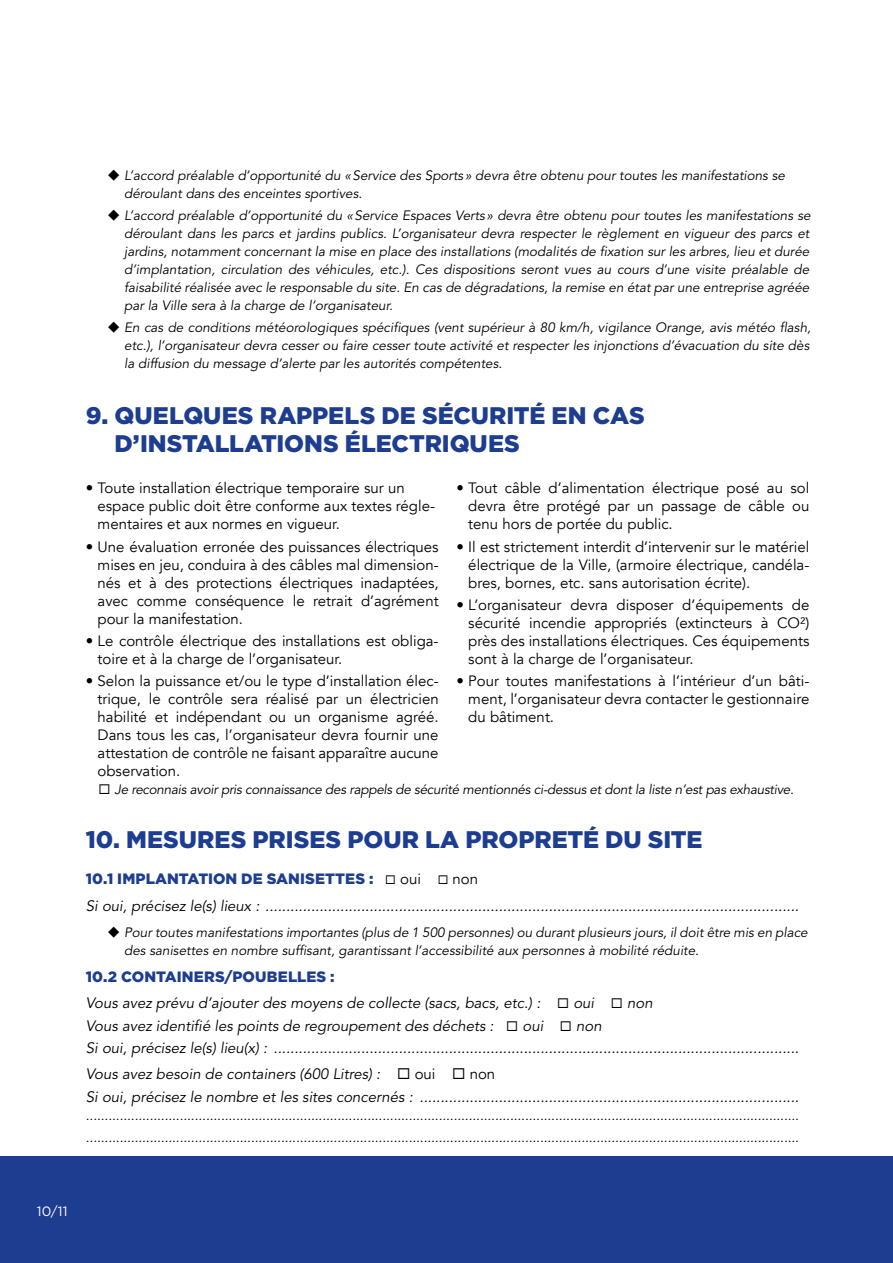
<style>
.page{position:relative;width:893px;height:1263px;background:#fff}
.page>*{position:absolute;margin:0;border:0;box-sizing:border-box;transform-origin:0 0}
.t1{font:900 24px/28.8px "Gotham";color:#1d3d91}
.t2{font:15px/18px "Avenir";color:#000;text-align:justify}
.t3{font:italic 15px/22.2px "Avenir";color:#000}
.t4{font:900 15px "Gotham";letter-spacing:.005em;color:#1d3d91}
.t5{font:italic 13.5px/18px "Avenir";color:#000}
.t6{font:italic 13.5px "Avenir";letter-spacing:-.02em;color:#000}
.t7{font:13.5px "Gotham";color:#fff}
.s1{color:#000}
.s2{font-family:"Avenir";font-weight:400;color:#000}
.s3{font-style:normal}
</style>
<div class="page">
<div style="left:0;top:1155px;width:893px;height:108px;background:#1d3d91"></div>
<p class="t5" style="left:124px;top:166px;width:662px;text-indent:-17px">◆ L’accord préalable d’opportunité du «Service des Sports » devra être obtenu pour toutes les manifestations se déroulant dans des enceintes sportives.</p>
<p class="t5" style="left:124px;top:207px;width:688px;text-align:justify;text-indent:-17px">◆ L’accord préalable d’opportunité du «Service Espaces Verts » devra être obtenu pour toutes les manifestations se déroulant dans les parcs et jardins publics. L’organisateur devra respecter le règlement en vigueur des parcs et jardins, notamment concernant la mise en place des installations (modalités de fixation sur les arbres, lieu et durée d’implantation, circulation des véhicules, etc.). Ces dispositions seront vues au cours d’une visite préalable de faisabilité réalisée avec le responsable du site. En cas de dégradations, la remise en état par une entreprise agréée par la Ville sera à la charge de l’organisateur.</p>
<p class="t5" style="left:124px;top:319px;width:688px;text-align:justify;text-indent:-17px">◆ En cas de conditions météorologiques spécifiques (vent supérieur à 80 km/h, vigilance Orange, avis météo flash, etc.), l’organisateur devra cesser ou faire cesser toute activité et respecter les injonctions d’évacuation du site dès la diffusion du message d’alerte par les autorités compétentes.</p>
<h1 class="t1" style="left:114px;top:400px;width:532px;text-indent:-29px">9. QUELQUES RAPPELS DE SÉCURITÉ EN CAS<br>D’INSTALLATIONS ÉLECTRIQUES</h1>
<p class="t2" style="left:98px;top:479px;width:339px;text-align:left;text-indent:-12px">• Toute installation électrique temporaire sur un espace public doit être conforme aux textes régle&shy;mentaires et aux normes en vigueur.</p>
<p class="t2" style="left:98px;top:538px;width:343px;text-indent:-12px">• Une évaluation erronée des puissances électriques mises en jeu, conduira à des câbles mal dimension&shy;nés et à des protections électriques inadaptées, avec comme conséquence le retrait d’agrément pour la manifestation.</p>
<p class="t2" style="left:98px;top:632px;width:343px;text-indent:-12px">• Le contrôle électrique des installations est obliga&shy;toire et à la charge de l’organisateur.</p>
<p class="t2" style="left:98px;top:672px;width:343px;text-indent:-12px">• Selon la puissance et/ou le type d’installation élec&shy;trique, le contrôle sera réalisé par un électricien habilité et indépendant ou un organisme agréé.<br>Dans tous les cas, l’organisateur devra fournir une attestation de contrôle ne faisant apparaître aucune observation.</p>
<p class="t2" style="left:468px;top:479px;width:343px;text-indent:-12px">• Tout câble d’alimentation électrique posé au sol devra être protégé par un passage de câble ou tenu hors de portée du public.</p>
<p class="t2" style="left:468px;top:538px;width:343px;text-indent:-12px">• Il est strictement interdit d’intervenir sur le matériel électrique de la Ville, (armoire électrique, candéla&shy;bres, bornes, etc. sans autorisation écrite).</p>
<p class="t2" style="left:468px;top:596px;width:343px;text-indent:-12px">• L’organisateur devra disposer d’équipements de sécurité incendie appropriés (extincteurs à CO²) près des installations électriques. Ces équipements sont à la charge de l’organisateur.</p>
<p class="t2" style="left:468px;top:672px;width:343px;text-indent:-12px">• Pour toutes manifestations à l’intérieur d’un bâti&shy;ment, l’organisateur devra contacter le gestionnaire du bâtiment.</p>
<p class="t6" style="left:99px;top:782px;width:697px">◻ Je reconnais avoir pris connaissance des rappels de sécurité mentionnés ci-dessus et dont la liste n’est pas exhaustive.</p>
<h1 class="t1" style="left:86px;top:825px;width:618px">10. MESURES PRISES POUR LA PROPRETÉ DU SITE</h1>
<p class="t4" style="left:86px;top:869px;width:394px">10.1 IMPLANTATION DE SANISETTES : <span class="s1">◻</span> <span class="s2">oui</span> <span class="s1">◻</span> <span class="s2">non</span></p>
<p class="t3" style="left:86px;top:895px;width:715px">Si oui, précisez le(s) lieux : ................................................................................................................................</p>
<p class="t5" style="left:124px;top:924px;width:685px;text-indent:-17px">◆ Pour toutes manifestations importantes (plus de 1 500 personnes) ou durant plusieurs jours, il doit être mis en place des sanisettes en nombre suffisant, garantissant l’accessibilité aux personnes à mobilité réduite.</p>
<p class="t4" style="left:86px;top:966px;width:250px">10.2 CONTAINERS/POUBELLES :</p>
<p class="t3" style="left:86px;top:992px;width:715px">Vous avez prévu d’ajouter des moyens de collecte (sacs, bacs, etc.) : ◻ oui ◻ non<br>Vous avez identifié les points de regroupement des déchets : ◻ oui ◻ non<br>Si oui, précisez le(s) lieu(x) : ..............................................................................................................................</p>
<p class="t3" style="left:86px;top:1063px;width:715px">Vous avez besoin de containers (600 Litres) : ◻ <span class="s3">oui</span> ◻ <span class="s3">non<br></span>Si oui, précisez le nombre et les sites concernés : ...........................................................................................</p>
<p class="t5" style="left:86px;top:1104px;width:715px;line-height:22.2px">.............................................................................................................................................................................................. ..............................................................................................................................................................................................</p>
<p class="t7" style="left:37px;top:1203px;width:32px">10/11</p>
</div>
